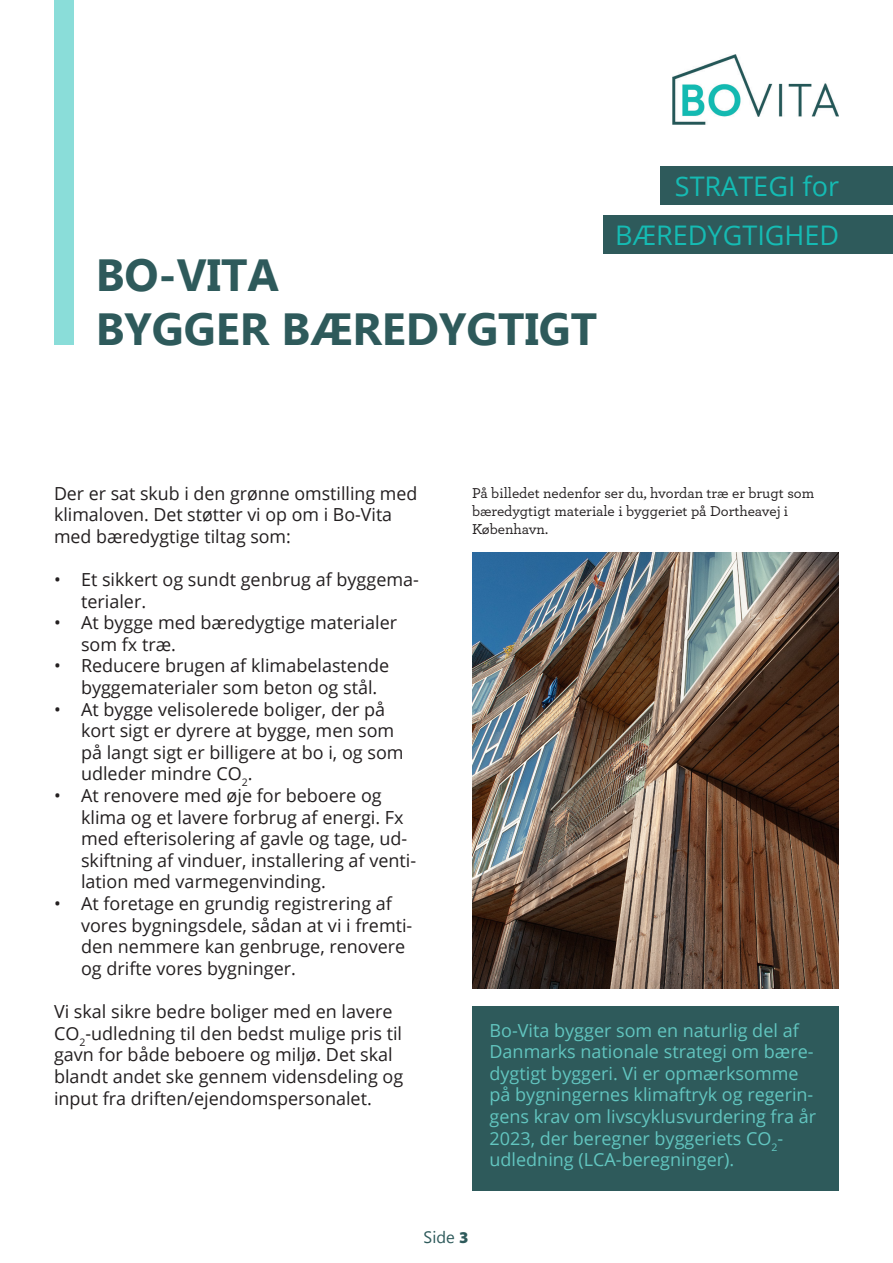
<style>
.page{position:relative;width:893px;height:1263px;background:#fff}
.page>*{position:absolute;margin:0;border:0;box-sizing:border-box;transform-origin:0 0}
.t1{font:700 45px "Gadugi";color:#2e5a5b}
.t2{font:27px "Open Sans";color:#15bbb3}
.t3{font:18px/21.6px "Open Sans";color:#231f20}
.t4{font:18px/21.6px "Open Sans";color:#62c6c0}
.t5{font:16.5px "Gadugi";color:#2e5a5b}
.t6{font:500 15px/18px "Archer Pro";color:#231f20}
.s1{font-family:"Myriad Pro";font-weight:900}
</style>
<div class="page">
<img style="left:672px;top:54px;width:167px;height:70px">
<div style="left:54px;top:0;width:19px;height:345px;background:#8addd9"></div>
<div style="left:661px;top:166px;width:232px;height:39px;background:#2e5a5b"></div>
<div style="left:604px;top:215px;width:289px;height:39px;background:#2e5a5b"></div>
<img style="left:472px;top:553px;width:367px;height:436px">
<div style="left:472px;top:1006px;width:367px;height:185px;background:#2e5a5b"></div>
<p class="t1" style="left:96px;top:248px;width:185px">BO-VITA</p>
<p class="t1" style="left:96px;top:302px;width:503px">BYGGER BÆREDYGTIGT</p>
<p class="t2" style="left:675px;top:167px;width:166px">STRATEGI for</p>
<p class="t2" style="left:615px;top:216px;width:225px">BÆREDYGTIGHED</p>
<p class="t3" style="left:54px;top:482px;width:365px">Der er sat skub i den grønne omstilling med klimaloven. Det støtter vi op om i Bo-Vita med bæredygtige tiltag som:</p>
<p class="t3" style="left:81px;top:568px;width:339px;text-indent:-27px">• Et sikkert og sundt genbrug af byggema&shy;terialer.</p>
<p class="t3" style="left:81px;top:611px;width:318px;text-indent:-27px">• At bygge med bæredygtige materialer som fx træ.</p>
<p class="t3" style="left:81px;top:655px;width:310px;text-indent:-27px">• Reducere brugen af klimabelastende byggematerialer som beton og stål.</p>
<p class="t3" style="left:81px;top:698px;width:324px;text-indent:-27px">• At bygge velisolerede boliger, der på kort sigt er dyrere at bygge, men som på langt sigt er billigere at bo i, og som udleder mindre CO<sub>2</sub>.</p>
<p class="t3" style="left:81px;top:784px;width:337px;text-indent:-27px">• At renovere med øje for beboere og klima og et lavere forbrug af energi. Fx med efterisolering af gavle og tage, ud&shy;skiftning af vinduer, installering af venti&shy;lation med varmegenvinding.</p>
<p class="t3" style="left:81px;top:892px;width:333px;text-indent:-27px">• At foretage en grundig registrering af vores bygningsdele, sådan at vi i fremti&shy;den nemmere kan genbruge, renovere og drifte vores bygninger.</p>
<p class="t3" style="left:54px;top:1000px;width:351px">Vi skal sikre bedre boliger med en lavere CO<sub>2</sub>-udledning til den bedst mulige pris til gavn for både beboere og miljø. Det skal blandt andet ske gennem vidensdeling og input fra driften/ejendomspersonalet.</p>
<p class="t6" style="left:472px;top:483px;width:344px">På billedet nedenfor ser du, hvordan træ er brugt som bæredygtigt materiale i byggeriet på Dortheavej i</p>
<p class="t6" style="left:472px;top:519px;width:78px">København.</p>
<p class="t4" style="left:489px;top:1019px;width:328px">Bo-Vita bygger som en naturlig del af Danmarks nationale strategi om bære&shy;dygtigt byggeri. Vi er opmærksomme på bygningernes klimaftryk og regerin&shy;gens krav om livscyklusvurdering fra år 2023, der beregner byggeriets CO<sub>2</sub>- udledning (LCA-beregninger).</p>
<p class="t5" style="left:424px;top:1227px;width:47px">Side <span class="s1">3</span></p>
</div>
